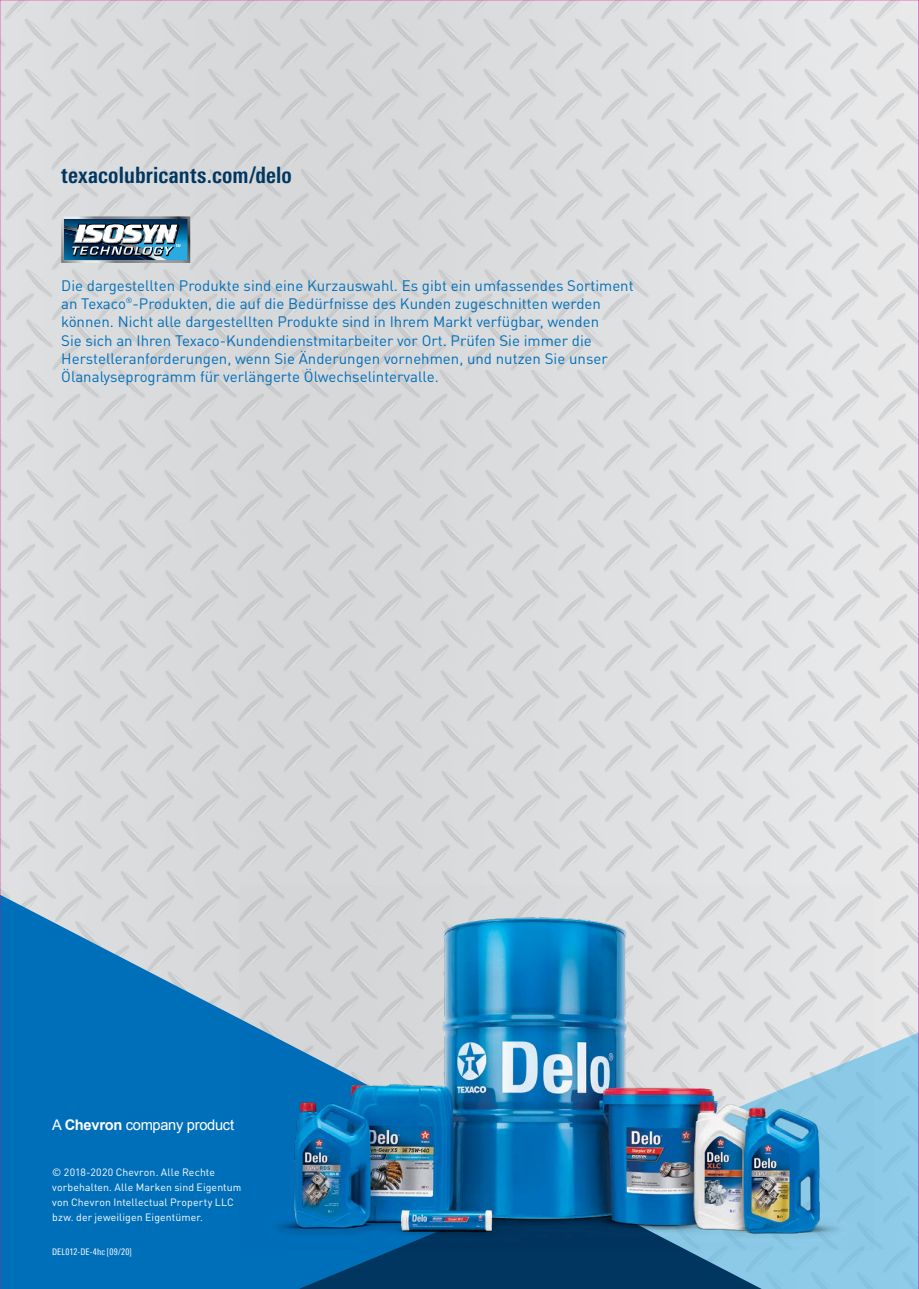
<style>
.page{position:relative;width:919px;height:1289px;background:#fff}
.page>*{position:absolute;margin:0;border:0;box-sizing:border-box;transform-origin:0 0}
.t1{font:700 condensed 22.5px "Univers Next Pro";letter-spacing:.005em;color:#003660}
.t2{font:15px/18px "DIN Pro";color:#006fba}
.t3{font:14.7px "Arial";letter-spacing:-.02em;color:#fff}
.t4{font:10.5px/15px "DIN Pro";letter-spacing:.01em;color:#fff}
.t5{font:condensed 9px "Univers Next Pro";letter-spacing:.015em;color:#fff}
.s1{font-weight:700}
</style>
<div class="page">
<img style="left:2px;top:2px;width:914px;height:1025px">
<svg style="left:2px;top:894px;width:263px;height:392px;background:#227fbf"></svg>
<svg style="left:265px;top:1027px;width:651px;height:259px;background:#85c4e4"></svg>
<svg style="left:298px;top:1250px;width:463px;height:36px;background:#0b4875"></svg>
<svg style="left:61px;top:216px;width:129px;height:47px"></svg>
<img style="left:240px;top:885px;width:633px;height:365px">
<svg style="left:918px;top:0;width:1px;height:1288px"></svg>
<h1 class="t1" style="left:61px;top:161px;width:232px">texacolubricants.com/delo</h1>
<p class="t2" style="left:61px;top:275px;width:574px">Die dargestellten Produkte sind eine Kurzauswahl. Es gibt ein umfassendes Sortiment an Texaco<sup>®</sup>-Produkten, die auf die Bedürfnisse des Kunden zugeschnitten werden können. Nicht alle dargestellten Produkte sind in Ihrem Markt verfügbar, wenden<br>Sie sich an Ihren Texaco-Kundendienstmitarbeiter vor Ort. Prüfen Sie immer die Herstelleranforderungen, wenn Sie Änderungen vornehmen, und nutzen Sie unser Ölanalyseprogramm für verlängerte Ölwechselintervalle.</p>
<p class="t3" style="left:52px;top:1114px;width:183px">A <span class="s1">Chevron</span> company product</p>
<p class="t4" style="left:52px;top:1163px;width:191px">© 2018-2020 Chevron. Alle Rechte vorbehalten. Alle Marken sind Eigentum von Chevron Intellectual Property LLC bzw. der jeweiligen Eigentümer.</p>
<p class="t5" style="left:52px;top:1246px;width:81px">DEL012-DE-4hc [09/20]</p>
</div>
